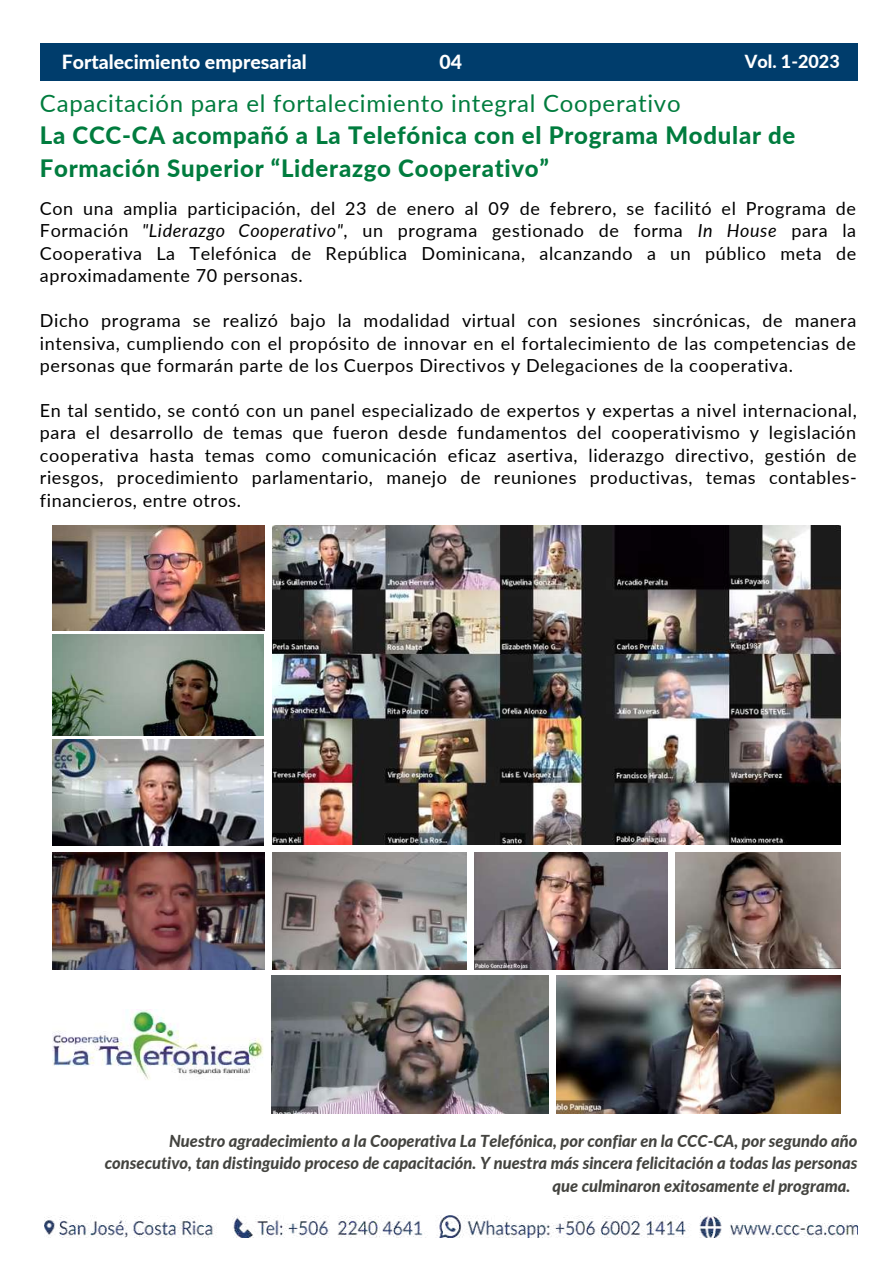
<style>
.page{position:relative;width:893px;height:1264px;background:#fff}
.page>*{position:absolute;margin:0;border:0;box-sizing:border-box;transform-origin:0 0}
.t1{font:800 24px/32.5px "Lato";letter-spacing:.03em;color:#007c3e}
.t2{font:24px "Lato";letter-spacing:.03em;color:#007c3e}
.t3{font:800 19.5px "Lato";color:#fff}
.t4{font:18px/22.5px "Lato";letter-spacing:.03em;color:#000;text-align:justify}
.t5{font:800 18px "Lato";color:#fff}
.t6{font:italic 800 16.5px "Lato";color:#444440}
.s1{font-style:italic}
</style>
<div class="page">
<img style="left:44px;top:1215px;width:813px;height:22px">
<div style="left:40px;top:43px;width:817px;height:37px;background:#003d6c"></div>
<img style="left:52px;top:525px;width:212px;height:105px">
<img style="left:272px;top:525px;width:568px;height:320px">
<img style="left:474px;top:852px;width:193px;height:117px">
<img style="left:675px;top:852px;width:165px;height:116px">
<img style="left:272px;top:852px;width:194px;height:117px">
<img style="left:52px;top:1009px;width:211px;height:71px">
<img style="left:52px;top:852px;width:212px;height:117px">
<img style="left:52px;top:634px;width:211px;height:101px">
<img style="left:52px;top:740px;width:211px;height:105px">
<img style="left:556px;top:975px;width:284px;height:138px">
<img style="left:271px;top:975px;width:277px;height:138px">
<p class="t3" style="left:62px;top:50px;width:246px">Fortalecimiento empresarial</p>
<p class="t3" style="left:439px;top:50px;width:24px">04</p>
<p class="t5" style="left:744px;top:50px;width:97px">Vol. 1-2023</p>
<h1 class="t2" style="left:40px;top:88px;width:642px">Capacitación para el fortalecimiento integral Cooperativo</h1>
<h1 class="t1" style="left:40px;top:119px;width:757px">La CCC-CA acompañó a La Telefónica con el Programa Modular de<br>Formación Superior “Liderazgo Cooperativo”</h1>
<p class="t4" style="left:40px;top:196px;width:817px">Con una amplia participación, del 23 de enero al 09 de febrero, se facilitó el Programa de Formación <span class="s1">"Liderazgo Cooperativo"</span>, un programa gestionado de forma <span class="s1">In House</span> para la Cooperativa La Telefónica de República Dominicana, alcanzando a un público meta de aproximadamente 70 personas.</p>
<p class="t4" style="left:40px;top:309px;width:817px">Dicho programa se realizó bajo la modalidad virtual con sesiones sincrónicas, de manera intensiva, cumpliendo con el propósito de innovar en el fortalecimiento de las competencias de personas que formarán parte de los Cuerpos Directivos y Delegaciones de la cooperativa.</p>
<p class="t4" style="left:40px;top:399px;width:818px">En tal sentido, se contó con un panel especializado de expertos y expertas a nivel internacional, para el desarrollo de temas que fueron desde fundamentos del cooperativismo y legislación cooperativa hasta temas como comunicación eficaz asertiva, liderazgo directivo, gestión de riesgos, procedimiento parlamentario, manejo de reuniones productivas, temas contables&shy;financieros, entre otros.</p>
<p class="t6" style="left:169px;top:1130px;width:690px">Nuestro agradecimiento a la Cooperativa La Telefónica, por confiar en la CCC-CA, por segundo año</p>
<p class="t6" style="left:105px;top:1153px;width:754px">consecutivo, tan distinguido proceso de capacitación. Y nuestra más sincera felicitación a todas las personas</p>
<p class="t6" style="left:552px;top:1175px;width:299px">que culminaron exitosamente el programa.</p>
</div>
